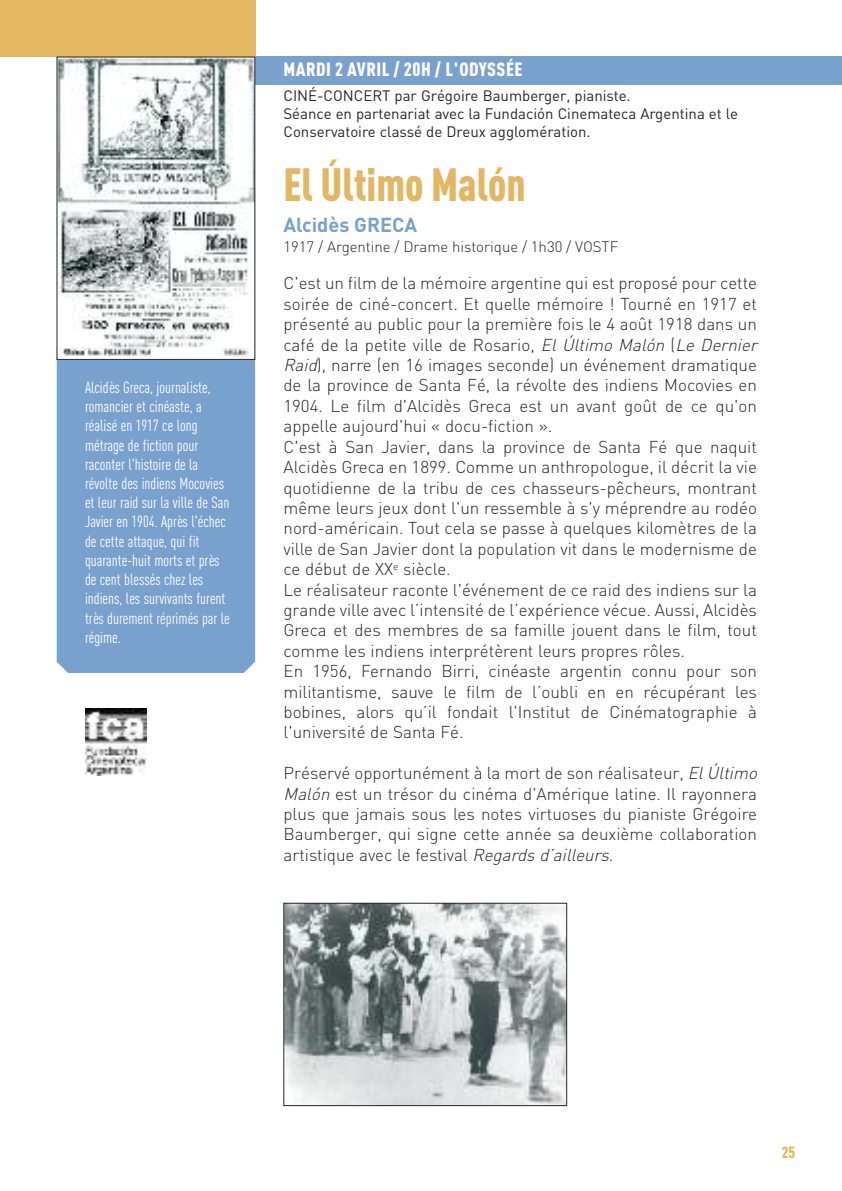
<style>
.page{position:relative;width:842px;height:1191px;background:#fff}
.page>*{position:absolute;margin:0;border:0;box-sizing:border-box;transform-origin:0 0}
.t1{font:900 46px "DIN Cond";color:#e3b662;scale:.95 1}
.t2{font:700 20px "DIN";color:#79a1cd}
.t3{font:900 19px "DIN Cond";letter-spacing:.025em;color:#fff}
.t4{font:300 17px/20.4px "DIN";color:#272627}
.t5{font:16px/19.2px "DIN Cond";color:#fff}
.t6{font:900 16px "DIN Cond";color:#e3b662}
.t7{font:15px/18px "DIN";color:#272627}
.t8{font:300 15px "DIN";color:#272627}
.s1{font-style:italic}
</style>
<div class="page">
<div style="left:255px;top:57px;width:587px;height:28px;background:#79a1cd"></div>
<div style="left:0;top:0;width:255px;height:57px;background:#e3b662"></div>
<div style="left:57px;top:360px;width:198px;height:313px;background:#79a1cd"></div>
<img style="left:285px;top:905px;width:280px;height:199px">
<div style="left:283px;top:903px;width:284px;height:203px;border:1px solid #272627"></div>
<img style="left:59px;top:59px;width:194px;height:297px">
<div style="left:57px;top:57px;width:198px;height:303px;border:1px solid #272627"></div>
<img style="left:85px;top:709px;width:62px;height:66px">
<p class="t5" style="left:85px;top:379px;width:146px">Alcidès Greca, journaliste, romancier et cinéaste, a réalisé en 1917 ce long métrage de fiction pour raconter l'histoire de la révolte des indiens Mocovies et leur raid sur la ville de San<br>Javier en 1904. Après l'échec de cette attaque, qui fit quarante-huit morts et près de cent blessés chez les indiens, les survivants furent très durement réprimés par le régime.</p>
<p class="t3" style="left:283px;top:63px;width:240px">MARDI 2 AVRIL / 20H / L'ODYSSÉE</p>
<p class="t7" style="left:283px;top:87px;width:456px">CINÉ-CONCERT par Grégoire Baumberger, pianiste.<br>Séance en partenariat avec la Fundación Cinemateca Argentina et le<br>Conservatoire classé de Dreux agglomération.</p>
<h1 class="t1" style="left:283px;top:168px;width:257px">El Último Malón</h1>
<p class="t2" style="left:283px;top:214px;width:135px">Alcidès GRECA</p>
<p class="t8" style="left:283px;top:238px;width:336px">1917 / Argentine / Drame historique / 1h30 / VOSTF</p>
<p class="t4" style="left:283px;top:273px;width:478px">C'est un film de la mémoire argentine qui est proposé pour cette soirée de ciné-concert. Et quelle mémoire ! Tourné en 1917 et présenté au public pour la première fois le 4 août 1918 dans un café de la petite ville de Rosario, <span class="s1">El Último Malón</span> (<span class="s1">Le Dernier Raid</span>), narre (en 16 images seconde) un événement dramatique de la province de Santa Fé, la révolte des indiens Mocovies en 1904. Le film d'Alcidès Greca est un avant goût de ce qu'on appelle aujourd'hui « docu-fiction ».<br>C'est à San Javier, dans la province de Santa Fé que naquit Alcidès Greca en 1899. Comme un anthropologue, il décrit la vie quotidienne de la tribu de ces chasseurs-pêcheurs, montrant même leurs jeux dont l'un ressemble à s'y méprendre au rodéo nord-américain. Tout cela se passe à quelques kilomètres de la ville de San Javier dont la population vit dans le modernisme de ce début de XX<sup>e</sup> siècle.<br>Le réalisateur raconte l'événement de ce raid des indiens sur la grande ville avec l’intensité de l’expérience vécue. Aussi, Alcidès Greca et des membres de sa famille jouent dans le film, tout comme les indiens interprétèrent leurs propres rôles.<br>En 1956, Fernando Birri, cinéaste argentin connu pour son militantisme, sauve le film de l’oubli en en récupérant les bobines, alors qu’il fondait l'Institut de Cinématographie à l'université de Santa Fé.</p>
<p class="t4" style="left:283px;top:763px;width:478px">Préservé opportunément à la mort de son réalisateur, <span class="s1">ElÚltimo Malón</span> est un trésor du cinéma d'Amérique latine. Il rayonnera plus que jamais sous les notes virtuoses du pianiste Grégoire Baumberger, qui signe cette année sa deuxième collaboration artistique avec le festival <span class="s1">Regardsd’ailleurs</span>.</p>
<p class="t6" style="left:782px;top:1146px;width:15px">25</p>
</div>
